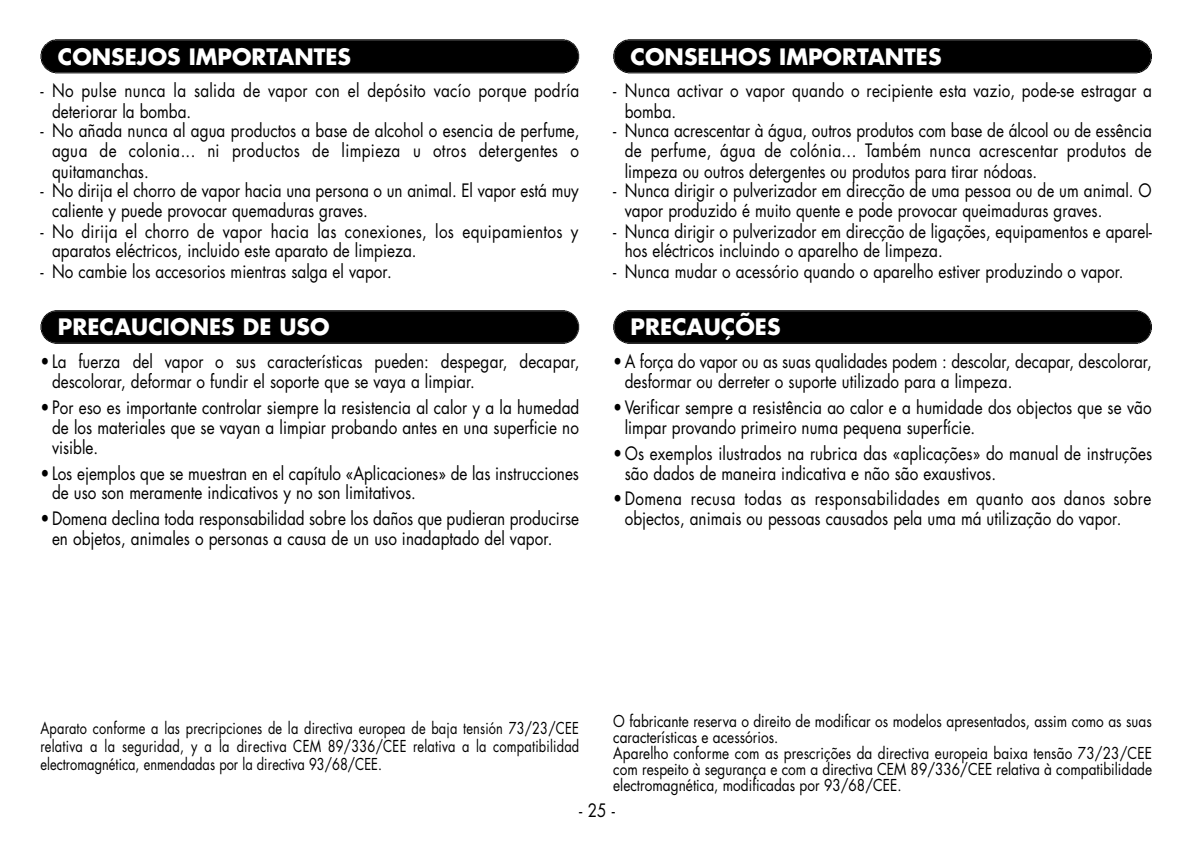
<style>
.page{position:relative;width:1191px;height:842px;background:#fff}
.page>*{position:absolute;margin:0;border:0;box-sizing:border-box;transform-origin:0 0}
.t1{font:700 22px "Futura";color:#fff}
.t2{font:18px/20.2px "Futura";color:#000;scale:.85 1}
.t3{font:16px/16px "Futura";color:#000;scale:.85 1}
.t4{font:16px/18px "Futura";color:#000;text-align:justify;scale:.8 1}
</style>
<div class="page">
<svg style="left:40px;top:39px;width:539px;height:34px;background:#080808"></svg>
<svg style="left:40px;top:310px;width:539px;height:34px;background:#080808"></svg>
<svg style="left:613px;top:39px;width:539px;height:34px;background:#080808"></svg>
<svg style="left:613px;top:310px;width:539px;height:34px;background:#080808"></svg>
<p class="t1" style="left:58px;top:46px;width:295px">CONSEJOS IMPORTANTES</p>
<p class="t2" style="left:52px;top:82px;width:622px;text-indent:-12px">- No pulse nunca la salida de vapor con el depósito vacío porque podría deteriorar la bomba.</p>
<p class="t2" style="left:52px;top:122px;width:622px;text-align:justify;text-indent:-12px">- No añada nunca al agua productos a base de alcohol o esencia de perfume, agua de colonia... ni productos de limpieza u otros detergentes o quitamanchas.</p>
<p class="t2" style="left:52px;top:182px;width:621px;text-indent:-12px">- No dirija el chorro de vapor hacia una persona o un animal. El vapor está muy caliente y puede provocar quemaduras graves.</p>
<p class="t2" style="left:52px;top:223px;width:621px;line-height:19.6px;text-indent:-12px">- No dirija el chorro de vapor hacia las conexiones, los equipamientos y aparatos eléctricos, incluido este aparato de limpieza.</p>
<p class="t2" style="left:40px;top:262px;width:415px">- No cambie los accesorios mientras salga el vapor.</p>
<p class="t1" style="left:58px;top:317px;width:273px">PRECAUCIONES DE USO</p>
<p class="t2" style="left:52px;top:353px;width:622px;line-height:19.6px;text-indent:-12px">• La fuerza del vapor o sus características pueden: despegar, decapar, descolorar, deformar o fundir el soporte que se vaya a limpiar.</p>
<p class="t2" style="left:52px;top:399px;width:622px;text-align:justify;text-indent:-12px">• Por eso es importante controlar siempre la resistencia al calor y a la humedad de los materiales que se vayan a limpiar probando antes en una superficie no visible.</p>
<p class="t2" style="left:52px;top:465px;width:621px;line-height:19.6px;text-indent:-12px">• Los ejemplos que se muestran en el capítulo «Aplicaciones» de las instrucciones de uso son meramente indicativos y no son limitativos.</p>
<p class="t2" style="left:52px;top:510px;width:622px;line-height:19.6px;text-indent:-12px">• Domena declina toda responsabilidad sobre los daños que pudieran producirse en objetos, animales o personas a causa de un uso inadaptado del vapor.</p>
<p class="t1" style="left:630px;top:46px;width:313px">CONSELHOS IMPORTANTES</p>
<p class="t2" style="left:625px;top:82px;width:622px;text-indent:-12px">- Nunca activar o vapor quando o recipiente esta vazio, pode-se estragar a bomba.</p>
<p class="t2" style="left:625px;top:122px;width:622px;text-align:justify;text-indent:-12px">- Nunca acrescentar à água, outros produtos com base de álcool ou de essência de perfume, água de colónia... Também nunca acrescentar produtos de limpeza ou outros detergentes ou produtos para tirar nódoas.</p>
<p class="t2" style="left:625px;top:182px;width:621px;text-indent:-12px">- Nunca dirigir o pulverizador em direcção de uma pessoa ou de um animal. O vapor produzido é muito quente e pode provocar queimaduras graves.</p>
<p class="t2" style="left:625px;top:223px;width:622px;line-height:19.6px;text-indent:-12px">- Nunca dirigir o pulverizador em direcção de ligações, equipamentos e aparel&shy;hos eléctricos incluindo o aparelho de limpeza.</p>
<p class="t2" style="left:613px;top:262px;width:602px">- Nunca mudar o acessório quando o aparelho estiver produzindo o vapor.</p>
<p class="t1" style="left:630px;top:317px;width:152px">PRECAUÇÕES</p>
<p class="t2" style="left:625px;top:353px;width:621px;line-height:19.6px;text-indent:-12px">• A força do vapor ou as suas qualidades podem : descolar, decapar, descolorar, desformar ou derreter o suporte utilizado para a limpeza.</p>
<p class="t2" style="left:625px;top:399px;width:621px;line-height:19.6px;text-indent:-12px">• Verificar sempre a resistência ao calor e a humidade dos objectos que se vão limpar provando primeiro numa pequena superfície.</p>
<p class="t2" style="left:625px;top:444px;width:622px;text-indent:-12px">• Os exemplos ilustrados na rubrica das «aplicações» do manual de instruções são dados de maneira indicativa e não são exaustivos.</p>
<p class="t2" style="left:625px;top:490px;width:621px;text-indent:-12px">•Domena recusa todas as responsabilidades em quanto aos danos sobre objectos, animais ou pessoas causados pela uma má utilização do vapor.</p>
<p class="t4" style="left:40px;top:720px;width:675px">Aparato conforme a las precripciones de la directiva europea de baja tensión 73/23/CEE relativa a la seguridad, y a la directiva CEM 89/336/CEE relativa a la compatibilidad electromagnética, enmendadas por la directiva 93/68/CEE.</p>
<p class="t3" style="left:613px;top:714px;width:635px">O fabricante reserva o direito de modificar os modelos apresentados, assim como as suas características e acessórios.<br>Aparelho conforme com as prescrições da directiva europeia baixa tensão 73/23/CEE com respeito à segurança e com a directiva CEM 89/336/CEE relativa à compatibilidade electromagnética, modificadas por 93/68/CEE.</p>
<p class="t2" style="left:579px;top:802px;width:44px">-25-</p>
</div>
